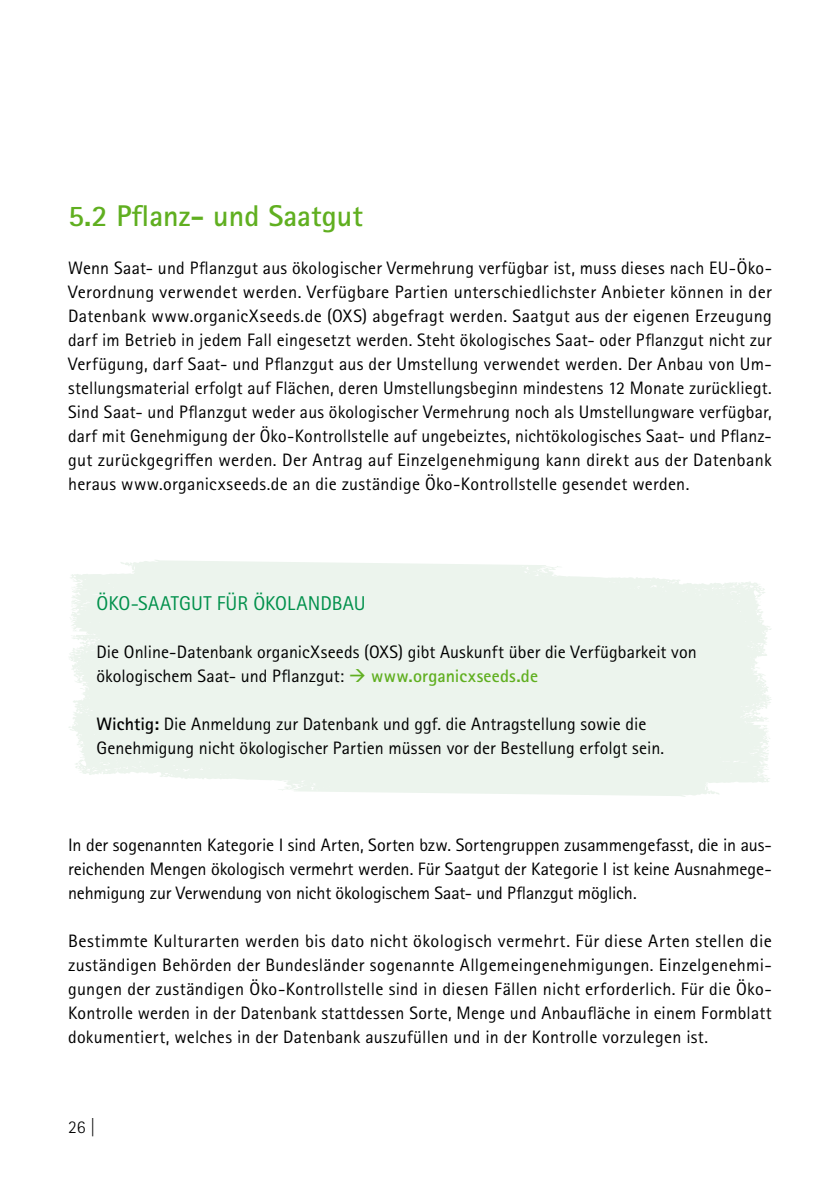
<style>
.page{position:relative;width:840px;height:1191px;background:#fff}
.page>*{position:absolute;margin:0;border:0;box-sizing:border-box;transform-origin:0 0}
.Formatgruppe_1_Titel_H3{font:700 30px "Rotis Sans Serif Pro";color:#60af20}
.INHALT_HL_Infobox{font:20px "Rotis Sans Serif Pro";letter-spacing:.005em;color:#00904b}
.INHALT_Fließtext_9_12_zentriert{font:18px/24px "Rotis Sans Serif Pro";letter-spacing:.01em;color:#000;text-align:justify}
.INHALT_Fliessetxt{font:18px/24px "Rotis Sans Serif Pro";color:#000}
.t1{font:300 18px "Rotis Sans Serif Pro";color:#000}
.s1{color:#60af20}
.s2{font-weight:700;color:#60af20}
.s3{font-weight:700}
</style>
<div class="page">
<svg style="left:121px;top:560px;width:437px;height:12px;fill:#ecf4ed"></svg>
<svg style="left:69px;top:572px;width:703px;height:225px;background:#edf4ee"></svg>
<h3 class="Formatgruppe_1_Titel_H3" style="left:68px;top:197px;width:296px">5.2 Pflanz- und Saatgut</h3>
<p class="INHALT_Fließtext_9_12_zentriert" style="left:68px;top:256px;width:705px">Wenn Saat- und Pflanzgut aus ökologischer Vermehrung verfügbar ist, muss dieses nach EU-Öko-Verordnung verwendet werden. Verfügbare Partien unterschiedlichster Anbieter können in der Datenbank www.organicXseeds.de (OXS) abgefragt werden. Saatgut aus der eigenen Erzeugung darf im Betrieb in jedem Fall eingesetzt werden. Steht ökologisches Saat- oder Pflanzgut nicht zur Verfügung, darf Saat- und Pflanzgut aus der Umstellung verwendet werden. Der Anbau von Um&shy;stellungsmaterial erfolgt auf Flächen, deren Umstellungsbeginn mindestens 12 Monate zurückliegt.<br>Sind Saat- und Pflanzgut weder aus ökologischer Vermehrung noch als Umstellungware verfügbar, darf mit Genehmigung der Öko-Kontrollstelle auf ungebeiztes, nichtökologisches Saat- und Pflanz&shy;gut zurückgegriffen werden. Der Antrag auf Einzelgenehmigung kann direkt aus der Datenbank heraus www.organicxseeds.de an die zuständige Öko-Kontrollstelle gesendet werden.</p>
<p class="INHALT_HL_Infobox" style="left:96px;top:592px;width:270px">ÖKO-SAATGUT FÜR ÖKOLANDBAU</p>
<p class="INHALT_Fliessetxt" style="left:96px;top:640px;width:601px">Die Online-Datenbank organicXseeds (OXS) gibt Auskunft über die Verfügbarkeit von ökologischem Saat- und Pflanzgut: <span class="s1">→</span> <span class="s2">www.organicxseeds.de</span></p>
<p class="INHALT_Fliessetxt" style="left:96px;top:712px;width:569px"><span class="s3">Wichtig:</span> Die Anmeldung zur Datenbank und ggf. die Antragstellung sowie die<br>Genehmigung nicht ökologischer Partien müssen vor der Bestellung erfolgt sein.</p>
<p class="INHALT_Fließtext_9_12_zentriert" style="left:68px;top:832px;width:704px">In der sogenannten Kategorie I sind Arten, Sorten bzw. Sortengruppen zusammengefasst, die in aus&shy;reichenden Mengen ökologisch vermehrt werden. Für Saatgut der Kategorie I ist keine Ausnahmege&shy;nehmigung zur Verwendung von nicht ökologischem Saat- und Pflanzgut möglich.</p>
<p class="INHALT_Fließtext_9_12_zentriert" style="left:68px;top:928px;width:705px">Bestimmte Kulturarten werden bis dato nicht ökologisch vermehrt. Für diese Arten stellen die zuständigen Behörden der Bundesländer sogenannte Allgemeingenehmigungen. Einzelgenehmi&shy;gungen der zuständigen Öko-Kontrollstelle sind in diesen Fällen nicht erforderlich. Für die Öko-Kontrolle werden in der Datenbank stattdessen Sorte, Menge und Anbaufläche in einem Formblatt dokumentiert, welches in der Datenbank auszufüllen und in der Kontrolle vorzulegen ist.</p>
<p class="t1" style="left:68px;top:1116px;width:29px">26 |</p>
</div>
